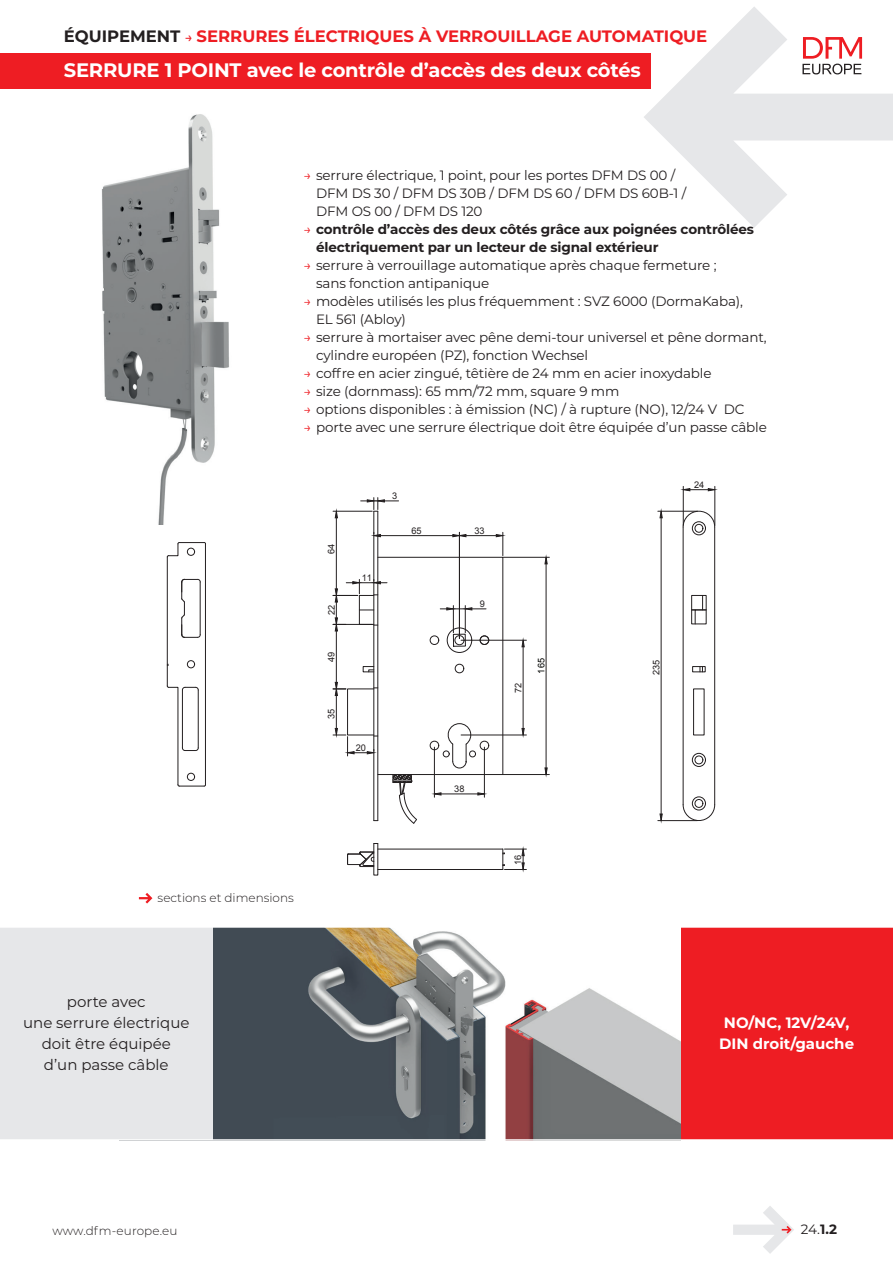
<style>
.page{position:relative;width:893px;height:1263px;background:#fff}
.page>*{position:absolute;margin:0;border:0;box-sizing:border-box;transform-origin:0 0}
.t1{font:700 19.5px "Montserrat";letter-spacing:-.01em;color:#fff}
.t2{font:700 16.5px "Montserrat";color:#ee1d23}
.t3{font:15px/21px "Montserrat";color:#231f20;text-align:center}
.t4{font:700 15px/21px "Montserrat";color:#fff;text-align:center}
.t5{font:13.5px/18px "Montserrat";letter-spacing:-.01em;color:#231f20}
.t6{font:700 13.5px/18px "Montserrat";letter-spacing:-.01em;color:#231f20}
.t7{font:300 12px "Montserrat";color:#231f20}
.t8{font:9.15px "Arial";color:#231f20}
.t9{font:9.15px "Arial";color:#040503}
.s1{color:#231f20}
.s2{font-weight:500;font-size:13.5px}
.s3{color:#ee1d23}
.s4{font-weight:400;color:#ee1d23}
.s5{font-weight:700}
</style>
<div class="page">
<svg style="left:644px;top:7px;width:249px;height:221px"></svg>
<svg style="left:733px;top:1206px;width:61px;height:48px"></svg>
<svg style="left:798px;top:27px;width:72px;height:48px"></svg>
<img style="left:102px;top:114px;width:232px;height:410px">
<div style="left:680px;top:927px;width:213px;height:213px;background:#ee1d23"></div>
<img style="left:213px;top:928px;width:468px;height:211px">
<div style="left:377px;top:557px;width:126px;height:218px;border:1px solid #231f20"></div>
<svg style="left:682px;top:804px;width:33px;height:17px"></svg>
<svg style="left:682px;top:510px;width:33px;height:18px"></svg>
<div style="left:430px;top:635px;width:9px;height:10px;border:1px solid #231f20;border-radius:50%"></div>
<div style="left:454px;top:635px;width:10px;height:10px;border:1px solid #231f20;border-radius:50%"></div>
<hr style="left:378px;top:849px;width:125px;height:1px;background:#231f20">
<hr style="left:378px;top:869px;width:125px;height:1px;background:#231f20">
<div style="left:469px;top:750px;width:7px;height:7px;border:1px solid #231f20;border-radius:50%"></div>
<div style="left:480px;top:635px;width:9px;height:10px;border:1px solid #231f20;border-radius:50%"></div>
<div style="left:455px;top:664px;width:9px;height:9px;border:1px solid #231f20;border-radius:50%"></div>
<div style="left:430px;top:741px;width:9px;height:9px;border:1px solid #231f20;border-radius:50%"></div>
<div style="left:480px;top:741px;width:9px;height:9px;border:1px solid #231f20;border-radius:50%"></div>
<div style="left:443px;top:750px;width:7px;height:7px;border:1px solid #231f20;border-radius:50%"></div>
<div style="left:453px;top:634px;width:13px;height:13px;border:1px solid #231f20"></div>
<div style="left:447px;top:627px;width:25px;height:26px;border:1px solid #231f20;border-radius:50%"></div>
<svg style="left:446px;top:723px;width:26px;height:46px"></svg>
<div style="left:347px;top:688px;width:27px;height:47px;border:1px solid #231f20"></div>
<svg style="left:368px;top:669px;width:7px;height:4px"></svg>
<div style="left:363px;top:666px;width:11px;height:6px;border:1px solid #231f20"></div>
<div style="left:694px;top:524px;width:9px;height:9px;border:1px solid #231f20;border-radius:50%"></div>
<div style="left:694px;top:755px;width:9px;height:9px;border:1px solid #231f20;border-radius:50%"></div>
<div style="left:694px;top:799px;width:9px;height:9px;border:1px solid #231f20;border-radius:50%"></div>
<div style="left:693px;top:688px;width:11px;height:47px;border:1px solid #231f20"></div>
<div style="left:692px;top:796px;width:14px;height:14px;border:1px solid #231f20;border-radius:50%"></div>
<div style="left:692px;top:753px;width:14px;height:14px;border:1px solid #231f20;border-radius:50%"></div>
<div style="left:692px;top:521px;width:14px;height:14px;border:1px solid #231f20;border-radius:50%"></div>
<hr style="left:683px;top:527px;width:1px;height:278px;background:#231f20">
<hr style="left:714px;top:527px;width:1px;height:278px;background:#231f20">
<div style="left:692px;top:666px;width:14px;height:6px;border:1px solid #231f20"></div>
<div style="left:691px;top:595px;width:16px;height:29px;border:1px solid #231f20"></div>
<svg style="left:692px;top:595px;width:14px;height:30px"></svg>
<svg style="left:347px;top:851px;width:26px;height:16px"></svg>
<hr style="left:377px;top:511px;width:1px;height:310px;background:#231f20">
<hr style="left:373px;top:511px;width:1px;height:310px;background:#231f20">
<hr style="left:503px;top:557px;width:46px;height:1px;background:#231f20">
<hr style="left:503px;top:774px;width:46px;height:1px;background:#231f20">
<hr style="left:546px;top:564px;width:1px;height:204px;background:#231f20">
<svg style="left:544px;top:556px;width:4px;height:9px"></svg>
<svg style="left:544px;top:767px;width:4px;height:7px"></svg>
<svg style="left:440px;top:605px;width:46px;height:28px"></svg>
<hr style="left:461px;top:734px;width:65px;height:1px;background:#231f20">
<hr style="left:461px;top:640px;width:65px;height:1px;background:#231f20">
<hr style="left:523px;top:647px;width:1px;height:81px;background:#231f20">
<svg style="left:521px;top:728px;width:4px;height:8px"></svg>
<svg style="left:521px;top:639px;width:4px;height:8px"></svg>
<hr style="left:658px;top:511px;width:39px;height:1px;background:#231f20">
<hr style="left:658px;top:820px;width:39px;height:1px;background:#231f20">
<hr style="left:661px;top:518px;width:1px;height:296px;background:#231f20">
<svg style="left:659px;top:510px;width:4px;height:9px"></svg>
<svg style="left:659px;top:813px;width:4px;height:8px"></svg>
<hr style="left:683px;top:486px;width:1px;height:39px;background:#231f20">
<hr style="left:715px;top:486px;width:1px;height:39px;background:#231f20">
<svg style="left:682px;top:488px;width:34px;height:3px"></svg>
<hr style="left:466px;top:535px;width:30px;height:1px;background:#231f20">
<svg style="left:496px;top:532px;width:8px;height:24px"></svg>
<hr style="left:459px;top:532px;width:1px;height:106px;background:#231f20">
<hr style="left:380px;top:535px;width:73px;height:1px;background:#231f20">
<svg style="left:452px;top:534px;width:15px;height:3px"></svg>
<svg style="left:373px;top:532px;width:8px;height:5px"></svg>
<hr style="left:333px;top:511px;width:39px;height:1px;background:#231f20">
<hr style="left:336px;top:518px;width:1px;height:71px;background:#231f20">
<svg style="left:334px;top:510px;width:4px;height:9px"></svg>
<hr style="left:336px;top:695px;width:1px;height:33px;background:#231f20">
<svg style="left:361px;top:498px;width:38px;height:14px"></svg>
<svg style="left:333px;top:728px;width:45px;height:28px"></svg>
<hr style="left:336px;top:631px;width:1px;height:51px;background:#231f20">
<svg style="left:333px;top:682px;width:13px;height:14px"></svg>
<svg style="left:333px;top:579px;width:54px;height:53px"></svg>
<hr style="left:434px;top:747px;width:1px;height:50px;background:#231f20">
<hr style="left:484px;top:747px;width:1px;height:50px;background:#231f20">
<hr style="left:441px;top:793px;width:37px;height:1px;background:#231f20">
<svg style="left:434px;top:792px;width:8px;height:4px"></svg>
<svg style="left:477px;top:792px;width:8px;height:4px"></svg>
<svg style="left:502px;top:848px;width:24px;height:22px"></svg>
<hr style="left:205px;top:544px;width:1px;height:241px;background:#231f20">
<svg style="left:166px;top:542px;width:40px;height:16px"></svg>
<hr style="left:167px;top:557px;width:1px;height:129px;background:#231f20">
<svg style="left:166px;top:685px;width:40px;height:102px"></svg>
<div style="left:187px;top:773px;width:8px;height:8px;border:1px solid #231f20;border-radius:50%"></div>
<div style="left:187px;top:660px;width:8px;height:8px;border:1px solid #231f20;border-radius:50%"></div>
<div style="left:187px;top:548px;width:8px;height:8px;border:1px solid #231f20;border-radius:50%"></div>
<svg style="left:181px;top:578px;width:20px;height:60px"></svg>
<svg style="left:393px;top:774px;width:24px;height:50px"></svg>
<div style="left:0;top:927px;width:213px;height:213px;background:#e6e7e9"></div>
<svg style="left:139px;top:893px;width:13px;height:10px"></svg>
<hr style="left:0;top:926px;width:893px;height:2px;background:#fff">
<hr style="left:0;top:1139px;width:893px;height:2px;background:#fff">
<div style="left:0;top:53px;width:651px;height:36px;background:#ee1d23"></div>
<p class="t2" style="left:64px;top:24px;width:645px"><span class="s1">ÉQUIPEMENT</span> <span class="s2">→</span> SERRURES ÉLECTRIQUES À VERROUILLAGE AUTOMATIQUE</p>
<h1 class="t1" style="left:64px;top:56px;width:579px">SERRURE 1 POINT avec le contrôle d’accès des deux côtés</h1>
<p class="t5" style="left:316px;top:166px;width:372px;text-indent:-13px"><span class="s3">→</span> serrure électrique, 1 point, pour les portes DFM DS 00 /<br>DFM DS 30 / DFM DS 30B / DFM DS 60 / DFM DS 60B-1 /<br>DFM OS 00 / DFM DS 120</p>
<p class="t6" style="left:316px;top:220px;width:440px;text-indent:-13px"><span class="s4">→</span> contrôle d’accès des deux côtés grâce aux poignées contrôlées électriquement par un lecteur de signal extérieur</p>
<p class="t5" style="left:316px;top:256px;width:402px;text-indent:-13px"><span class="s3">→</span> serrure à verrouillage automatique après chaque fermeture ; sans fonction antipanique</p>
<p class="t5" style="left:316px;top:292px;width:428px;text-indent:-13px"><span class="s3">→</span> modèles utilisés les plus fréquemment : SVZ 6000 (DormaKaba),<br>EL 561 (Abloy)</p>
<p class="t5" style="left:316px;top:328px;width:452px;text-indent:-13px"><span class="s3">→</span> serrure à mortaiser avec pêne demi-tour universel et pêne dormant, cylindre européen (PZ), fonction Wechsel</p>
<p class="t5" style="left:303px;top:364px;width:410px"><span class="s3">→</span> coffre en acier zingué, têtière de 24 mm en acier inoxydable</p>
<p class="t5" style="left:303px;top:382px;width:318px"><span class="s3">→</span> size (dornmass): 65 mm/72 mm, square 9 mm</p>
<p class="t5" style="left:303px;top:400px;width:443px"><span class="s3">→</span> options disponibles : à émission (NC) / à rupture (NO), 12/24 V DC</p>
<p class="t5" style="left:303px;top:418px;width:465px"><span class="s3">→</span> porte avec une serrure électrique doit être équipée d’un passe câble</p>
<p class="t7" style="left:158px;top:889px;width:138px">sections et dimensions</p>
<p class="t8" style="left:325px;top:554px;width:12px;rotate:-90deg">64</p>
<p class="t8" style="left:325px;top:615px;width:12px;rotate:-90deg">22</p>
<p class="t8" style="left:325px;top:662px;width:12px;rotate:-90deg">49</p>
<p class="t8" style="left:325px;top:719px;width:12px;rotate:-90deg">35</p>
<p class="t8" style="left:362px;top:572px;width:12px">11</p>
<p class="t8" style="left:356px;top:742px;width:12px">20</p>
<p class="t8" style="left:392px;top:490px;width:7px">3</p>
<p class="t8" style="left:411px;top:525px;width:12px">65</p>
<p class="t8" style="left:474px;top:525px;width:12px">33</p>
<p class="t8" style="left:480px;top:598px;width:7px">9</p>
<p class="t8" style="left:454px;top:783px;width:12px">38</p>
<p class="t8" style="left:512px;top:693px;width:12px;rotate:-90deg">72</p>
<p class="t9" style="left:535px;top:673px;width:17px;rotate:-90deg">165</p>
<p class="t8" style="left:512px;top:865px;width:12px;rotate:-90deg">16</p>
<p class="t3" style="left:23px;top:991px;width:168px">porte avec<br>une serrure électrique doit être équipée d’un passe câble</p>
<p class="t7" style="left:52px;top:1223px;width:126px">www.dfm-europe.eu</p>
<p class="t8" style="left:694px;top:479px;width:12px">24</p>
<p class="t8" style="left:650px;top:675px;width:17px;rotate:-90deg">235</p>
<p class="t4" style="left:719px;top:1012px;width:136px">NO/NC, 12V/24V,<br>DIN droit/gauche</p>
<p class="t5" style="left:801px;top:1220px;width:38px">24.<span class="s5">1.2</span></p>
</div>
